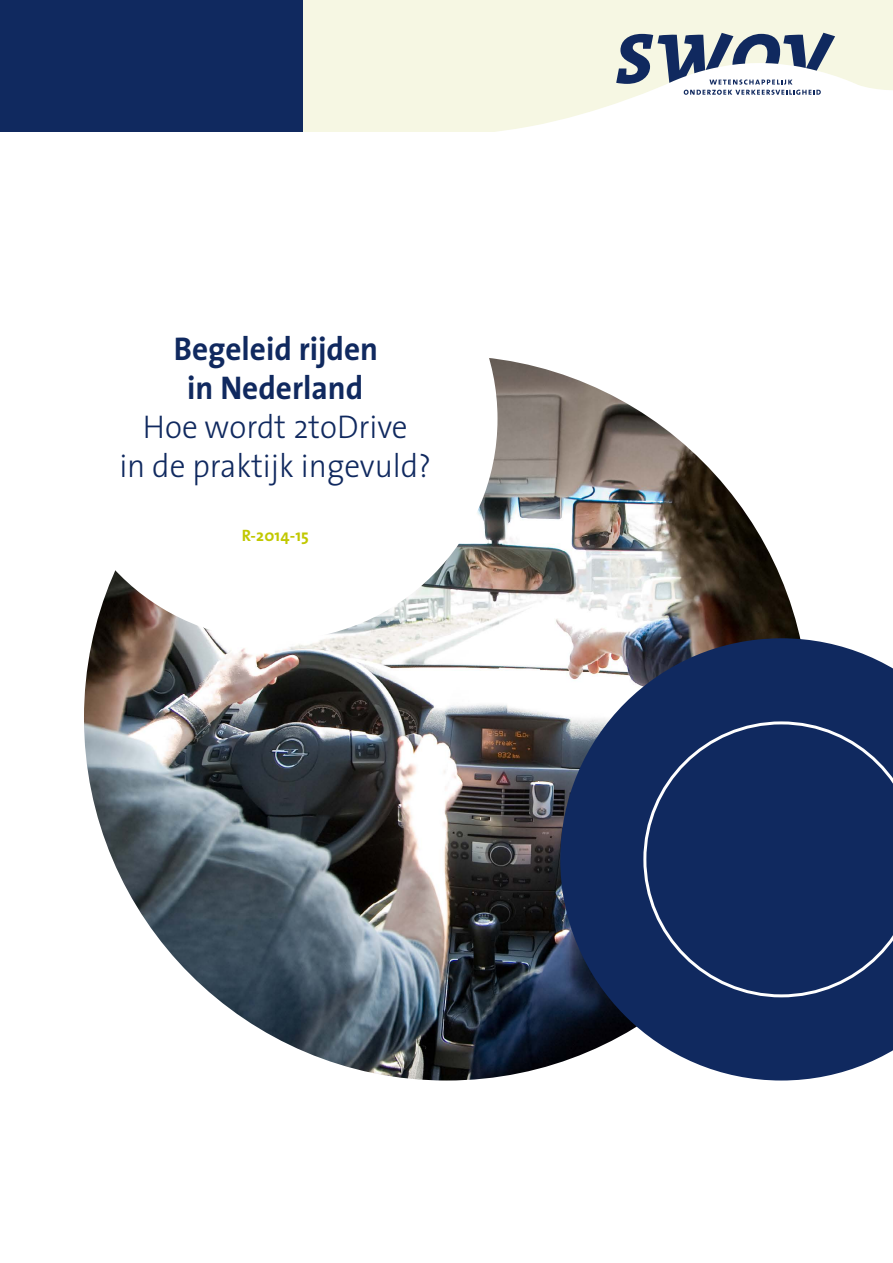
<style>
.page{position:relative;width:893px;height:1263px;background:#fff}
.page>*{position:absolute;margin:0;border:0;box-sizing:border-box;transform-origin:0 0}
.t1{font:300 33px/39px "The Sans";color:#10295f;text-align:center;scale:.95 1}
.t2{font:700 33px/39px "The Sans";color:#10295f;text-align:center;scale:.95 1}
.t3{font:700 16.5px "The Sans";letter-spacing:.01em;color:#c1c800}
</style>
<div class="page">
<svg style="left:303px;top:0;width:590px;height:131px;fill:#f6f7e3"></svg>
<svg style="left:616px;top:33px;width:219px;height:62px"></svg>
<div style="left:0;top:0;width:303px;height:131px;background:#10295f"></div>
<img style="left:84px;top:355px;width:725px;height:725px;border-radius:362px">
<div style="left:55px;top:198px;width:442px;height:442px;background:#fff;border-radius:50%"></div>
<svg style="left:560px;top:638px;width:333px;height:442px;background:#3a4b73"></svg>
<div style="left:643px;top:721px;width:250px;height:276px;background:#10295f"></div>
<p class="t2" style="left:174px;top:328px;width:216px">Begeleid rijden in Nederland</p>
<p class="t1" style="left:119px;top:406px;width:330px">Hoe wordt 2toDrive<br>in de praktijk ingevuld?</p>
<p class="t3" style="left:242px;top:521px;width:69px">R-2014-15</p>
</div>
